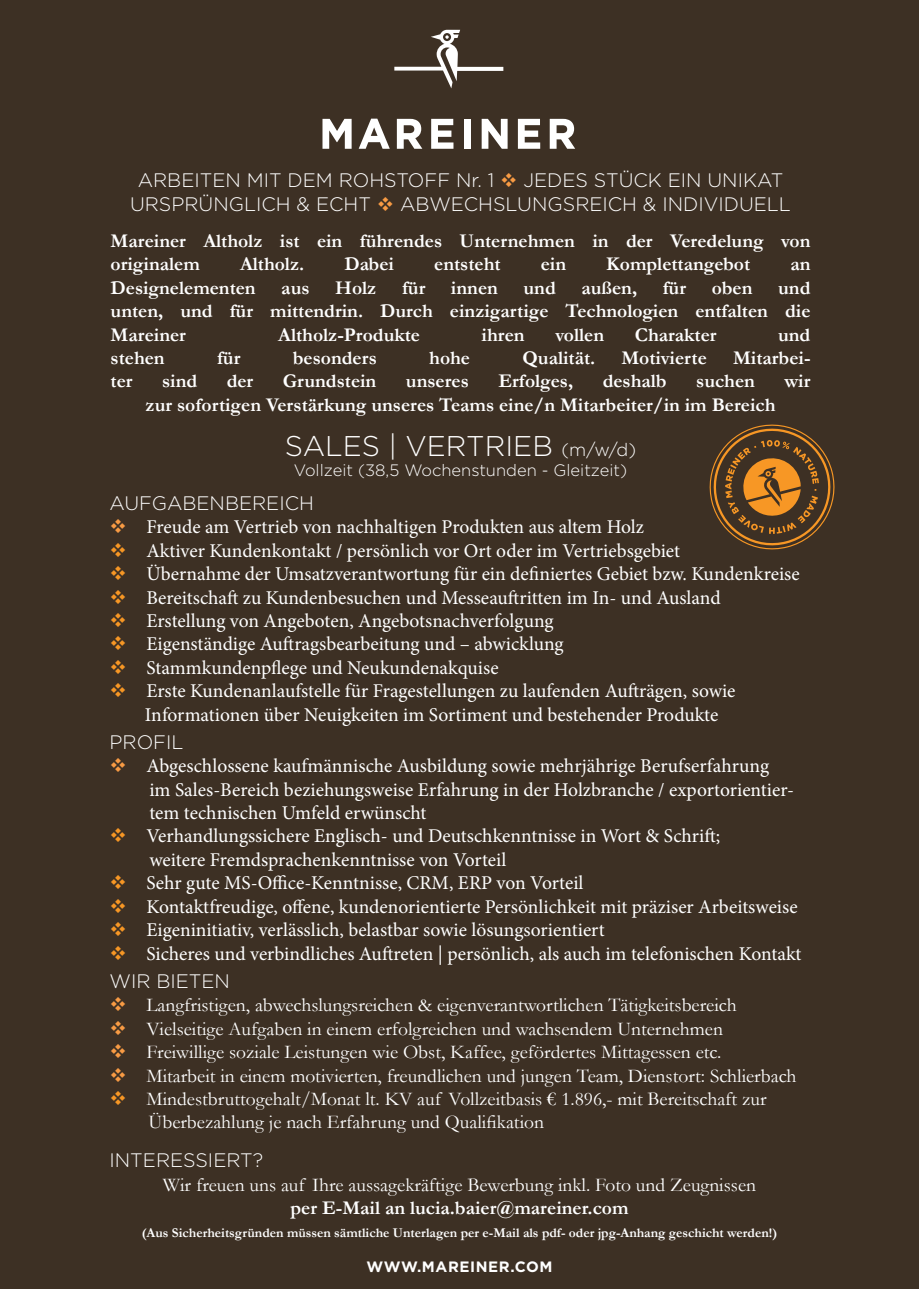
<style>
.page{position:relative;width:919px;height:1289px;background:#fff}
.page>*{position:absolute;margin:0;border:0;box-sizing:border-box;transform-origin:0 0}
.t1{font:300 28.5px "Gotham";color:#fff}
.t2{font:19.5px/23.4px "Minion Pro";color:#fff}
.t3{font:700 19.5px/23.4px "Garamond";color:#fff}
.t4{font:19.5px/23.4px "Garamond";color:#fff}
.t5{font:300 19.5px/23.4px "Gotham";color:#fff;text-align:center}
.t6{font:300 16.5px "Gotham";color:#fff}
.t7{font:700 15px "Gotham";letter-spacing:.04em;color:#fff}
.t8{font:700 13.5px "Garamond";color:#fff}
.s1{color:#f89b44}
.s2{font-size:18px}
.s3{color:#f79725}
</style>
<div class="page">
<div style="left:0;top:0;width:918px;height:1288px;background:#3d3024"></div>
<svg style="left:322px;top:119px;width:29px;height:30px"></svg>
<svg style="left:358px;top:119px;width:32px;height:30px"></svg>
<svg style="left:431px;top:119px;width:22px;height:30px"></svg>
<div style="left:464px;top:119px;width:7px;height:30px;background:#fff"></div>
<svg style="left:481px;top:119px;width:26px;height:30px"></svg>
<svg style="left:518px;top:119px;width:22px;height:30px"></svg>
<svg style="left:397px;top:119px;width:25px;height:30px"></svg>
<svg style="left:549px;top:119px;width:26px;height:30px"></svg>
<svg style="left:394px;top:30px;width:109px;height:58px;background:#5b5046"></svg>
<svg style="left:707px;top:418px;width:134px;height:138px;background:#674724"></svg>
<p class="t5" style="left:130px;top:169px;width:662px">ARBEITEN MIT DEM ROHSTOFF Nr. 1 <span class="s1">❖</span> JEDES STÜCK EIN UNIKAT<br>URSPRÜNGLICH &amp; ECHT <span class="s1">❖</span> ABWECHSLUNGSREICH &amp; INDIVIDUELL</p>
<p class="t3" style="left:111px;top:229px;width:701px">Mareiner Altholz ist ein führendes Unternehmen in der Veredelung von originalem</p>
<p class="t3" style="left:240px;top:252px;width:66px">Altholz.</p>
<p class="t3" style="left:344px;top:252px;width:51px">Dabei</p>
<p class="t3" style="left:434px;top:252px;width:68px">entsteht</p>
<p class="t3" style="left:540px;top:252px;width:27px">ein</p>
<p class="t3" style="left:606px;top:252px;width:145px">Komplettangebot</p>
<p class="t3" style="left:790px;top:252px;width:22px">an</p>
<p class="t3" style="left:111px;top:276px;width:147px">Designelementen</p>
<p class="t3" style="left:281px;top:276px;width:30px">aus</p>
<p class="t3" style="left:335px;top:276px;width:43px">Holz</p>
<p class="t3" style="left:402px;top:276px;width:25px">für</p>
<p class="t3" style="left:451px;top:276px;width:48px">innen</p>
<p class="t3" style="left:523px;top:276px;width:34px">und</p>
<p class="t3" style="left:581px;top:276px;width:57px">außen,</p>
<p class="t3" style="left:662px;top:276px;width:25px">für</p>
<p class="t3" style="left:711px;top:276px;width:42px">oben</p>
<p class="t3" style="left:111px;top:276px;width:701px;text-align:justify;text-indent:667px">und unten, und für mittendrin. Durch einzigartige Technologien entfalten die Mareiner</p>
<p class="t3" style="left:278px;top:323px;width:143px">Altholz-Produkte</p>
<p class="t3" style="left:481px;top:323px;width:45px">ihren</p>
<p class="t3" style="left:555px;top:323px;width:50px">vollen</p>
<p class="t3" style="left:635px;top:323px;width:83px">Charakter</p>
<p class="t3" style="left:778px;top:323px;width:34px">und</p>
<p class="t3" style="left:111px;top:346px;width:56px">stehen</p>
<p class="t3" style="left:217px;top:346px;width:25px">für</p>
<p class="t3" style="left:293px;top:346px;width:86px">besonders</p>
<p class="t3" style="left:429px;top:346px;width:42px">hohe</p>
<p class="t3" style="left:522px;top:346px;width:74px">Qualität.</p>
<p class="t3" style="left:621px;top:346px;width:87px">Motivierte</p>
<p class="t3" style="left:733px;top:346px;width:79px">Mitarbei-</p>
<p class="t3" style="left:111px;top:369px;width:23px">ter</p>
<p class="t3" style="left:162px;top:369px;width:37px">sind</p>
<p class="t3" style="left:227px;top:369px;width:28px">der</p>
<p class="t3" style="left:283px;top:369px;width:95px">Grundstein</p>
<p class="t3" style="left:406px;top:369px;width:64px">unseres</p>
<p class="t3" style="left:498px;top:369px;width:76px">Erfolges,</p>
<p class="t3" style="left:602px;top:369px;width:65px">deshalb</p>
<p class="t3" style="left:696px;top:369px;width:60px">suchen</p>
<p class="t3" style="left:784px;top:369px;width:27px">wir</p>
<p class="t3" style="left:146px;top:393px;width:631px">zur sofortigen Verstärkung unseres Teams eine/n Mitarbeiter/in im Bereich</p>
<h1 class="t1" style="left:285px;top:430px;width:353px">SALES | VERTRIEB <span class="s2">(m/w/d)</span></h1>
<p class="t6" style="left:294px;top:461px;width:335px">Vollzeit (38,5 Wochenstunden - Gleitzeit)</p>
<p class="t5" style="left:109px;top:491px;width:206px">AUFGABENBEREICH</p>
<p class="t2" style="left:109px;top:515px;width:536px"><span class="s1">❖</span> Freude am Vertrieb von nachhaltigen Produkten aus altem Holz</p>
<p class="t2" style="left:109px;top:539px;width:572px"><span class="s3">❖</span> Aktiver Kundenkontakt / persönlich vor Ort oder im Vertriebsgebiet</p>
<p class="t2" style="left:109px;top:562px;width:691px"><span class="s3">❖</span> Übernahme der Umsatzverantwortung für ein definiertes Gebiet bzw. Kundenkreise</p>
<p class="t2" style="left:109px;top:585px;width:612px"><span class="s3">❖</span> Bereitschaft zu Kundenbesuchen und Messeauftritten im In- und Ausland</p>
<p class="t2" style="left:109px;top:609px;width:445px"><span class="s3">❖</span> Erstellung von Angeboten, Angebotsnachverfolgung</p>
<p class="t2" style="left:109px;top:632px;width:455px"><span class="s3">❖</span> Eigenständige Auftragsbearbeitung und – abwicklung</p>
<p class="t2" style="left:109px;top:656px;width:390px"><span class="s3">❖</span> Stammkundenpflege und Neukundenakquise</p>
<p class="t2" style="left:145px;top:679px;width:592px;text-indent:-35px"><span class="s3">❖</span> Erste Kundenanlaufstelle für Fragestellungen zu laufenden Aufträgen, sowie<br>Informationen über Neuigkeiten im Sortiment und bestehender Produkte</p>
<p class="t5" style="left:109px;top:730px;width:75px">PROFIL</p>
<p class="t2" style="left:149px;top:754px;width:646px;text-indent:-40px"><span class="s1">❖</span> Abgeschlossene kaufmännische Ausbildung sowie mehrjährige Berufserfahrung im Sales-Bereich beziehungsweise Erfahrung in der Holzbranche / exportorientier&shy;tem technischen Umfeld erwünscht</p>
<p class="t2" style="left:149px;top:824px;width:572px;text-indent:-40px"><span class="s3">❖</span> Verhandlungssichere Englisch- und Deutschkenntnisse in Wort &amp; Schrift; weitere Fremdsprachenkenntnisse von Vorteil</p>
<p class="t2" style="left:109px;top:871px;width:475px"><span class="s3">❖</span> Sehr gute MS-Office-Kenntnisse, CRM, ERP von Vorteil</p>
<p class="t2" style="left:109px;top:894px;width:689px"><span class="s3">❖</span> Kontaktfreudige, offene, kundenorientierte Persönlichkeit mit präziser Arbeitsweise</p>
<p class="t2" style="left:109px;top:918px;width:496px"><span class="s3">❖</span> Eigeninitiativ, verlässlich, belastbar sowie lösungsorientiert</p>
<p class="t2" style="left:109px;top:941px;width:693px"><span class="s3">❖</span> Sicheres und verbindliches Auftreten | persönlich, als auch im telefonischen Kontakt</p>
<p class="t5" style="left:109px;top:969px;width:122px">WIR BIETEN</p>
<p class="t4" style="left:109px;top:993px;width:628px"><span class="s1">❖</span> Langfristigen, abwechslungsreichen &amp; eigenverantwortlichen Tätigkeitsbereich</p>
<p class="t4" style="left:109px;top:1016px;width:615px"><span class="s1">❖</span> Vielseitige Aufgaben in einem erfolgreichen und wachsendem Unternehmen</p>
<p class="t4" style="left:109px;top:1039px;width:613px"><span class="s1">❖</span> Freiwillige soziale Leistungen wie Obst, Kaffee, gefördertes Mittagessen etc.</p>
<p class="t4" style="left:109px;top:1063px;width:688px"><span class="s1">❖</span> Mitarbeit in einem motivierten, freundlichen und jungen Team, Dienstort: Schlierbach</p>
<p class="t4" style="left:148px;top:1086px;width:619px;text-indent:-39px"><span class="s3">❖</span> Mindestbruttogehalt/Monat lt. KV auf Vollzeitbasis € 1.896,- mit Bereitschaft zur<br>Überbezahlung je nach Erfahrung und Qualifikation</p>
<p class="t5" style="left:109px;top:1148px;width:155px">INTERESSIERT?</p>
<p class="t4" style="left:163px;top:1172px;width:594px">Wir freuen uns auf Ihre aussagekräftige Bewerbung inkl. Foto und Zeugnissen</p>
<p class="t3" style="left:290px;top:1196px;width:339px">per E-Mail an lucia.baier@mareiner.com</p>
<p class="t8" style="left:142px;top:1223px;width:636px">(Aus Sicherheitsgründen müssen sämtliche Unterlagen per e-Mail als pdf- oder jpg-Anhang geschicht werden!)</p>
<p class="t7" style="left:366px;top:1257px;width:187px">WWW.MAREINER.COM</p>
</div>
